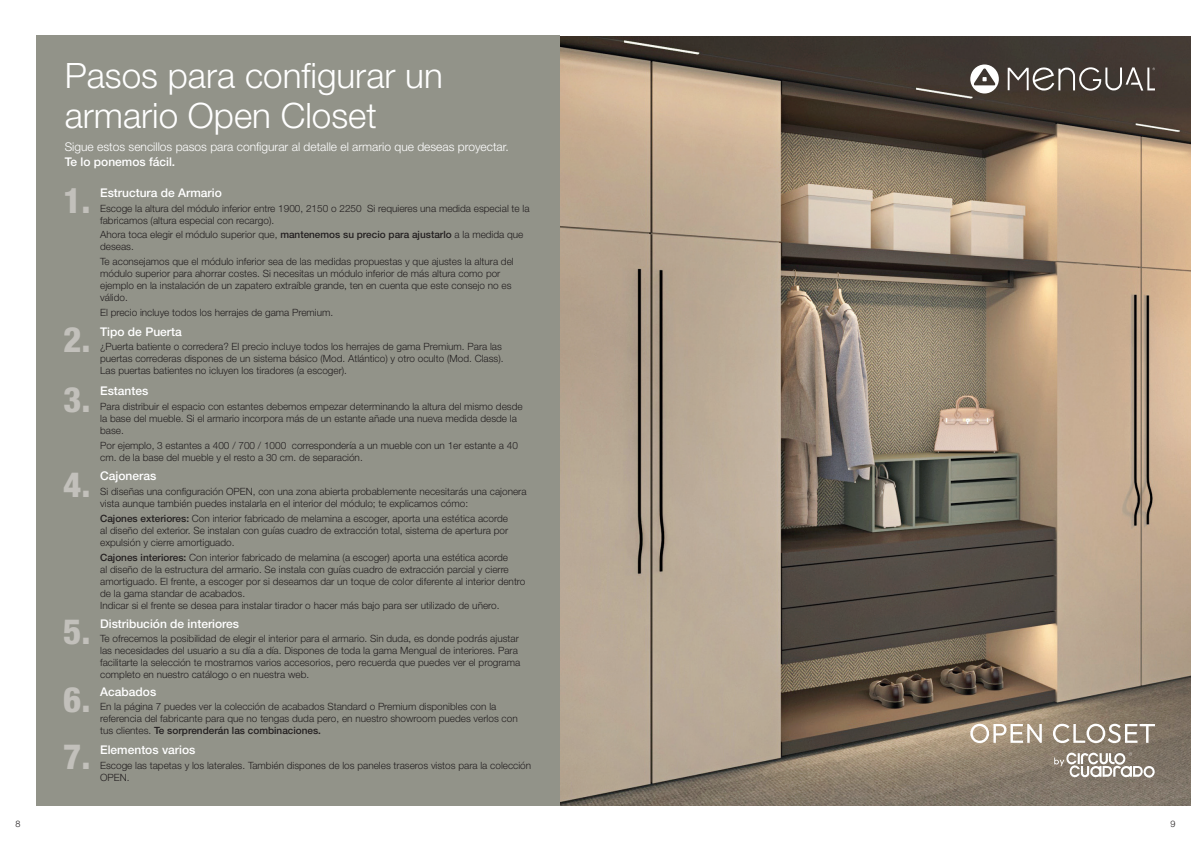
<style>
.page{position:relative;width:1191px;height:842px;background:#fff}
.page>*{position:absolute;margin:0;border:0;box-sizing:border-box;transform-origin:0 0}
.t1{font:300 35px/40px "Helvetica Neue LT Pro";color:#fff}
.t2{font:800 condensed 35px "Helvetica Neue LT Std";color:#c2c0bb}
.t3{font:500 12px "Helvetica Neue LT Pro";color:#fff}
.t4{font:300 12px "Helvetica Neue LT Pro";color:#fff}
.t5{font:300 10px/12px "Helvetica Neue LT Pro";color:#231f20}
.t6{font:300 9px "Helvetica Neue LT Pro";color:#231f20}
.s1{font-weight:500}
</style>
<div class="page">
<img style="left:559px;top:36px;width:632px;height:770px">
<div style="left:36px;top:36px;width:523px;height:770px;background:#929389"></div>
<svg style="left:970px;top:64px;width:28px;height:29px"></svg>
<svg style="left:1007px;top:67px;width:148px;height:24px"></svg>
<svg style="left:970px;top:724px;width:71px;height:19px"></svg>
<svg style="left:1053px;top:724px;width:102px;height:19px"></svg>
<svg style="left:1054px;top:752px;width:100px;height:26px"></svg>
<h1 class="t1" style="left:65px;top:55px;width:379px">Pasos para configurar un armario Open Closet</h1>
<p class="t4" style="left:65px;top:140px;width:445px">Sigue estos sencillos pasos para configurar al detalle el armario que deseas proyectar.</p>
<p class="t3" style="left:65px;top:154px;width:112px">Te lo ponemos fácil.</p>
<h1 class="t2" style="left:63px;top:179px;width:29px">1.</h1>
<p class="t3" style="left:100px;top:185px;width:123px">Estructura de Armario</p>
<p class="t5" style="left:100px;top:202px;width:431px">Escoge la altura del módulo inferior entre 1900, 2150 o 2250 Si requieres una medida especial te la fabricamos (altura especial con recargo).</p>
<p class="t5" style="left:100px;top:229px;width:425px">Ahora toca elegir el módulo superior que, <span class="s1">mantenemos su precio para ajustarlo</span> a la medida que deseas.</p>
<p class="t5" style="left:100px;top:255px;width:415px">Te aconsejamos que el módulo inferior sea de las medidas propuestas y que ajustes la altura del módulo superior para ahorrar costes. Si necesitas un módulo inferior de más altura como por ejemplo en la instalación de un zapatero extraíble grande, ten en cuenta que este consejo no es válido.</p>
<p class="t5" style="left:100px;top:306px;width:235px">El precio incluye todos los herrajes de gama Premium.</p>
<h1 class="t2" style="left:63px;top:318px;width:29px">2.</h1>
<p class="t3" style="left:100px;top:324px;width:83px">Tipo de Puerta</p>
<p class="t5" style="left:100px;top:341px;width:405px">¿Puerta batiente o corredera? El precio incluye todos los herrajes de gama Premium. Para las puertas correderas dispones de un sistema básico (Mod. Atlántico) y otro oculto (Mod. Class).<br>Las puertas batientes no icluyen los tiradores (a escoger).</p>
<h1 class="t2" style="left:63px;top:377px;width:29px">3.</h1>
<p class="t3" style="left:100px;top:384px;width:50px">Estantes</p>
<p class="t5" style="left:100px;top:400px;width:424px">Para distribuir el espacio con estantes debemos empezar determinando la altura del mismo desde la base del mueble. Si el armario incorpora más de un estante añade una nueva medida desde la base.</p>
<p class="t5" style="left:100px;top:439px;width:419px">Por ejemplo, 3 estantes a 400 / 700 / 1000 correspondería a un mueble con un 1er estante a 40 cm. de la base del mueble y el resto a 30 cm. de separación.</p>
<h1 class="t2" style="left:63px;top:462px;width:29px">4.</h1>
<p class="t3" style="left:100px;top:469px;width:58px">Cajoneras</p>
<p class="t5" style="left:100px;top:485px;width:428px">Si diseñas una configuración OPEN, con una zona abierta probablemente necesitarás una cajonera vista aunque también puedes instalarla en el interior del módulo; te explicamos cómo:</p>
<p class="t5" style="left:100px;top:512px;width:409px;text-align:justify"><span class="s1">Cajones exteriores:</span> Con interior fabricado de melamina a escoger, aporta una estética acorde al diseño del exterior. Se instalan con guías cuadro de extracción total, sistema de apertura por expulsión y cierre amortiguado.</p>
<p class="t5" style="left:100px;top:551px;width:427px"><span class="s1">Cajones interiores:</span> Con interior fabricado de melamina (a escoger) aporta una estética acorde<br>al diseño de la estructura del armario. Se instala con guías cuadro de extracción parcial y cierre amortiguado. El frente, a escoger por si deseamos dar un toque de color diferente al interior dentro de la gama standar de acabados.<br>Indicar si el frente se desea para instalar tirador o hacer más bajo para ser utilizado de uñero.</p>
<h1 class="t2" style="left:63px;top:610px;width:29px">5.</h1>
<p class="t3" style="left:100px;top:616px;width:140px">Distribución de interiores</p>
<p class="t5" style="left:100px;top:633px;width:421px">Te ofrecemos la posibilidad de elegir el interior para el armario. Sin duda, es donde podrás ajustar las necesidades del usuario a su día a día. Dispones de toda la gama Mengual de interiores. Para facilitarte la selección te mostramos varios accesorios, pero recuerda que puedes ver el programa completo en nuestro catálogo o en nuestra web.</p>
<h1 class="t2" style="left:63px;top:678px;width:29px">6.</h1>
<p class="t3" style="left:100px;top:684px;width:58px">Acabados</p>
<p class="t5" style="left:100px;top:701px;width:419px">En la página 7 puedes ver la colección de acabados Standard o Premium disponibles con la referencia del fabricante para que no tengas duda pero, en nuestro showroom puedes verlos con tus clientes. <span class="s1">Te sorprenderán las combinaciones.</span></p>
<h1 class="t2" style="left:63px;top:735px;width:29px">7.</h1>
<p class="t3" style="left:100px;top:742px;width:97px">Elementos varios</p>
<p class="t5" style="left:100px;top:759px;width:432px">Escoge las tapetas y los laterales. También dispones de los paneles traseros vistos para la colección<br>OPEN.</p>
<p class="t6" style="left:16px;top:818px;width:7px">8</p>
<p class="t6" style="left:1170px;top:818px;width:7px">9</p>
</div>
